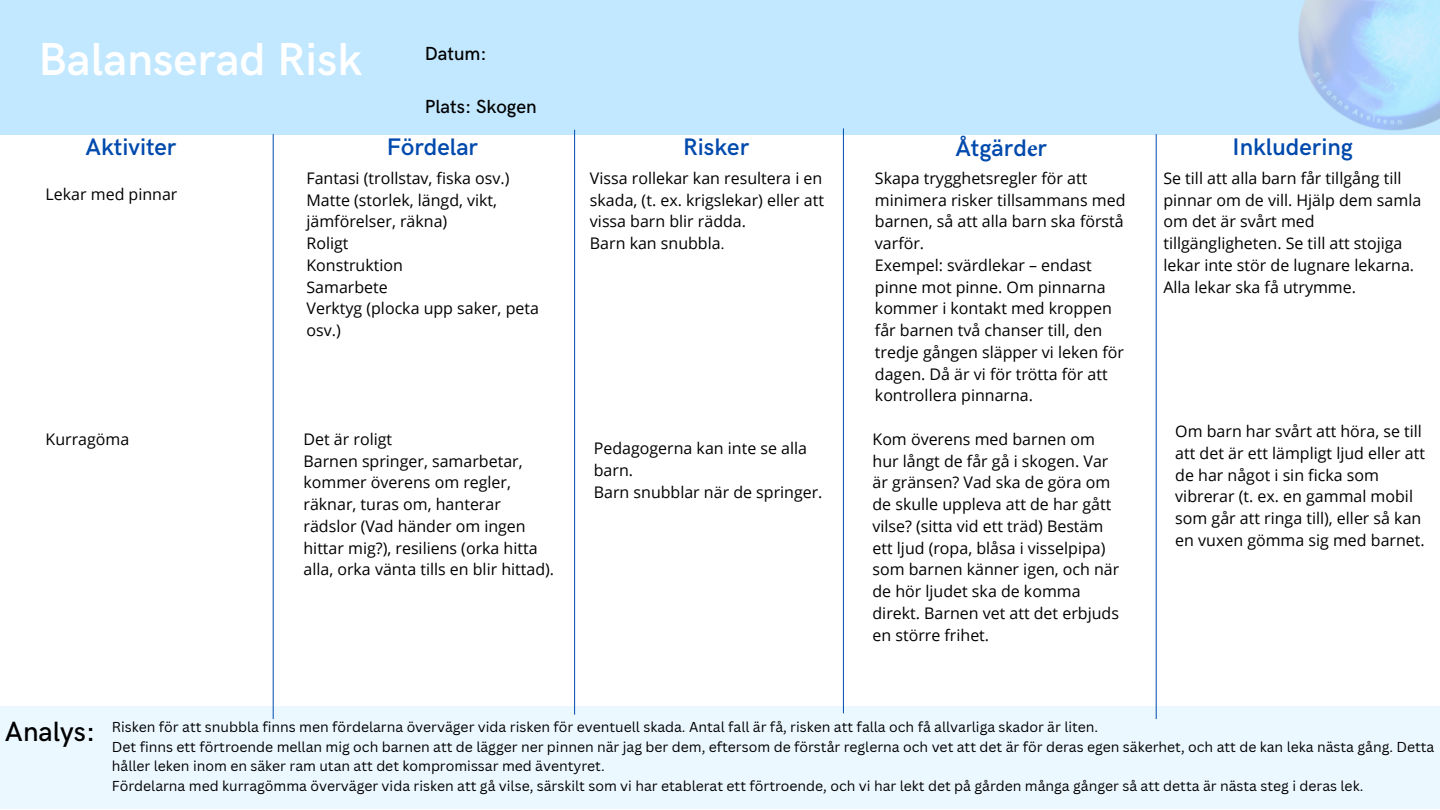
<style>
.page{position:relative;width:1440px;height:810px;background:#fff}
.page>*{position:absolute;margin:0;border:0;box-sizing:border-box;transform-origin:0 0}
.t1{font:600 46.4px "HK Grotesk";color:#fff}
.t2{font:500 28px "HK Grotesk";color:#000}
.t3{font:600 24px "HK Grotesk";color:#004aad}
.t4{font:500 19px "HK Grotesk";color:#000}
.t5{font:16px/21.8px "Open Sans";color:#000}
.t6{font:14px/19.5px "Canva Sans";color:#000}
.s1{font-family:"Minion Pro"}
.s2{font-family:"Minion Pro";font-weight:700}
</style>
<div class="page">
<div style="left:0;top:0;width:1440px;height:134px;background:#c2e8ff"></div>
<div style="left:0;top:706px;width:1440px;height:103px;background:#ecf8ff"></div>
<hr style="left:273px;top:134px;width:1px;height:585px;background:#004aad">
<hr style="left:574px;top:130px;width:1px;height:584px;background:#004aad">
<hr style="left:843px;top:129px;width:1px;height:584px;background:#004aad">
<hr style="left:1156px;top:134px;width:1px;height:585px;background:#004aad">
<img style="left:1227px;top:0;width:213px;height:135px">
<h1 class="t1" style="left:38px;top:33px;width:326px">Balanserad Risk</h1>
<p class="t4" style="left:425px;top:43px;width:64px">Datum:</p>
<p class="t4" style="left:425px;top:96px;width:113px">Plats: Skogen</p>
<h3 class="t3" style="left:85px;top:133px;width:93px">Aktiviter</h3>
<h3 class="t3" style="left:387px;top:133px;width:93px">Fördelar</h3>
<p class="t5" style="left:46px;top:183px;width:133px">Lekar med pinnar</p>
<p class="t5" style="left:307px;top:167px;width:234px">Fantasi (trollstav, fiska osv.)<br>Matte (storlek, längd, vikt, jämförelser, räkna)<br>Roligt<br>Konstruktion<br>Samarbete<br>Verktyg (plocka upp saker, peta osv.)</p>
<h3 class="t3" style="left:683px;top:133px;width:67px">Risker</h3>
<p class="t5" style="left:590px;top:167px;width:236px">Vissa rollekar kan resultera i en skada, (t. ex. krigslekar) eller att vissa barn blir rädda.<br>Barn kan snubbla<span class="s1">.</span></p>
<p class="t5" style="left:46px;top:428px;width:85px">Kurragöma</p>
<p class="t5" style="left:304px;top:428px;width:252px">Det är roligt<br>Barnen springer, samarbetar, kommer överens om regler, räknar, turas om, hanterar rädslor (Vad händer om ingen hittar mig?), resiliens (orka hitta alla, orka vänta tills en blir hittad).</p>
<p class="t5" style="left:594px;top:437px;width:230px">Pedagogerna kan inte se alla barn.<br>Barn snubblar när de springer.</p>
<h3 class="t3" style="left:955px;top:134px;width:93px">Åtgärd<span class="s2">e</span>r</h3>
<p class="t5" style="left:875px;top:167px;width:252px">Skapa trygghetsregler för att minimera risker tillsammans med barnen, så att alla barn ska förstå varför.<br>Exempel: svärdlekar – endast pinne mot pinne. Om pinnarna kommer i kontakt med kroppen får barnen två chanser till, den tredje gången släpper vi leken för dagen. Då är vi för trötta för att kontrollera pinnarna.</p>
<p class="t5" style="left:873px;top:428px;width:248px">Kom överens med barnen om hur långt de får gå i skogen. Var är gränsen? Vad ska de göra om de skulle uppleva att de har gått vilse? (sitta vid ett träd) Bestäm ett ljud (ropa, blåsa i visselpipa) som barnen känner igen, och när de hör ljudet ska de komma direkt. Barnen vet att det erbjuds en större frihet.</p>
<p class="t5" style="left:1175px;top:420px;width:251px">Om barn har svårt att höra, se till att det är ett lämpligt ljud eller att de har något i sin ficka som vibrerar (t. ex. en gammal mobil som går att ringa till), eller så kan en vuxen gömma sig med barnet.</p>
<h3 class="t3" style="left:1233px;top:133px;width:122px">Inkludering</h3>
<p class="t5" style="left:1163px;top:167px;width:259px">Se till att alla barn får tillgång till pinnar om de vill. Hjälp dem samla om det är svårt med tillgängligheten. Se till att stojiga lekar inte stör de lugnare lekarna.<br>Alla lekar ska få utrymme.</p>
<h2 class="t2" style="left:5px;top:715px;width:92px">Analys:</h2>
<p class="t6" style="left:112px;top:717px;width:1324px">Risken för att snubbla finns men fördelarna överväger vida risken för eventuell skada. Antal fall är få, risken att falla och få allvarliga skador är liten.<br>Det finns ett förtroende mellan mig och barnen att de lägger ner pinnen när jag ber dem, eftersom de förstår reglerna och vet att det är för deras egen säkerhet, och att de kan leka nästa gång. Detta håller leken inom en säker ram utan att det kompromissar med äventyret.<br>Fördelarna med kurragömma överväger vida risken att gå vilse, särskilt som vi har etablerat ett förtroende, och vi har lekt det på gården många gånger så att detta är nästa steg i deras lek.</p>
</div>
